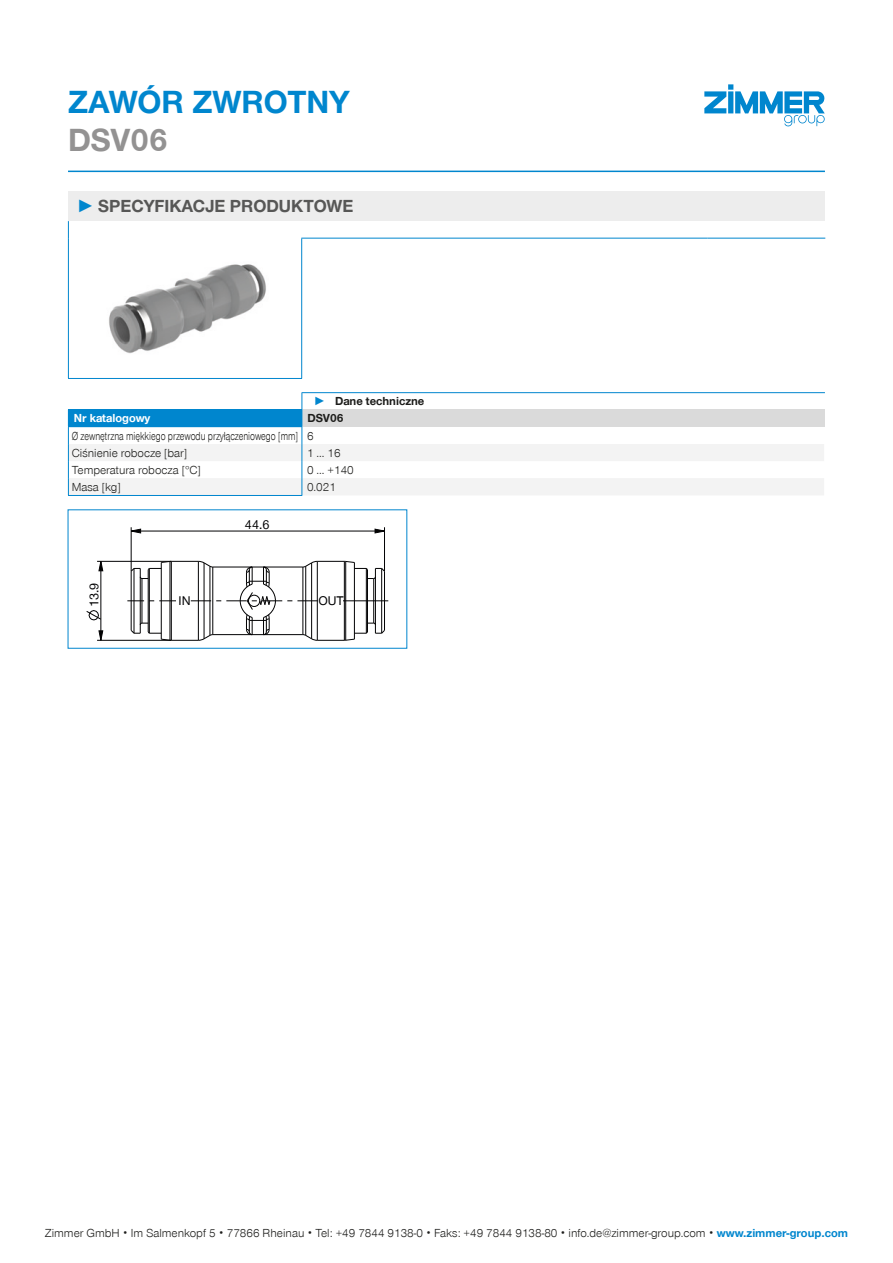
<style>
.page{position:relative;width:893px;height:1263px;background:#fff}
.page>*{position:absolute;margin:0;border:0;box-sizing:border-box;transform-origin:0 0}
.t1{font:700 33px "Zimmer Group Sans Global";color:#0086ce}
.t2{font:700 33px "Zimmer Group Sans Global";color:#939292}
.t3{font:700 18px "Zimmer Group Sans Global";color:#575756}
.t4{font:13.2px "Zimmer Group Sans Global";color:#020203}
.t5{font:13.05px "Zimmer Group Sans Global";color:#020203}
.t6{font:300 12px "Zimmer Group Sans Global";color:#1d1d1b}
.t7{font:300 12px/17px "Zimmer Group Sans Global";color:#1d1d1b;scale:.76 1}
.t8{font:700 12px "Zimmer Group Sans Global";color:#1d1d1b}
.t9{font:700 12px "Zimmer Group Sans Global";color:#fff}
.s1{font-family:"Zimmer Group Sans";color:#0086ce}
.s2{color:#0086ce}
.s3{font-weight:700;color:#0086ce}
</style>
<div class="page">
<svg style="left:704px;top:84px;width:121px;height:43px"></svg>
<hr style="left:68px;top:171px;width:757px;height:1px;background:#0086ce">
<svg style="left:67px;top:509px;width:341px;height:140px"></svg>
<div style="left:68px;top:191px;width:757px;height:30px;background:#ededed"></div>
<hr style="left:68px;top:238px;width:1px;height:140px;background:#0086ce">
<hr style="left:301px;top:238px;width:1px;height:140px;background:#0086ce">
<hr style="left:68px;top:378px;width:234px;height:1px;background:#0086ce">
<hr style="left:301px;top:238px;width:406px;height:1px;background:#0086ce">
<hr style="left:707px;top:238px;width:118px;height:1px;background:#0086ce">
<svg style="left:68px;top:221px;width:1px;height:17px"></svg>
<img style="left:109px;top:264px;width:157px;height:90px">
<hr style="left:68px;top:495px;width:234px;height:1px;background:#0086ce">
<hr style="left:302px;top:392px;width:523px;height:1px;background:#0086ce">
<svg style="left:68px;top:393px;width:756px;height:102px"></svg>
<h1 class="t1" style="left:68px;top:83px;width:283px">ZAWÓR ZWROTNY</h1>
<h1 class="t2" style="left:68px;top:120px;width:101px">DSV06</h1>
<h2 class="t3" style="left:77px;top:195px;width:278px"><span class="s1">►</span> SPECYFIKACJE PRODUKTOWE</h2>
<p class="t8" style="left:314px;top:394px;width:112px"><span class="s2">►</span> Dane techniczne</p>
<p class="t9" style="left:74px;top:411px;width:78px">Nr katalogowy</p>
<p class="t8" style="left:307px;top:411px;width:38px">DSV06</p>
<p class="t7" style="left:72px;top:427px;width:320px">Ø zewnętrzna miękkiego przewodu przyłączeniowego [mm] 6<br>Ciśnienie robocze [bar]</p>
<p class="t6" style="left:307px;top:445px;width:35px">1 ... 16</p>
<p class="t6" style="left:72px;top:462px;width:131px">Temperatura robocza [°C]</p>
<p class="t6" style="left:307px;top:462px;width:48px">0 ... +140</p>
<p class="t6" style="left:72px;top:479px;width:50px">Masa [kg]</p>
<p class="t6" style="left:307px;top:479px;width:30px">0.021</p>
<p class="t4" style="left:86px;top:607px;width:26px;rotate:-90deg">13.9</p>
<p class="t4" style="left:245px;top:516px;width:26px">44.6</p>
<p class="t5" style="left:179px;top:593px;width:14px">IN</p>
<p class="t5" style="left:318px;top:592px;width:27px">OUT</p>
<p class="t6" style="left:45px;top:1226px;width:805px">Zimmer GmbH ۰ Im Salmenkopf 5 ۰ 77866 Rheinau ۰ Tel: +49 7844 9138-0 ۰ Faks: +49 7844 9138-80 ۰ info.de@zimmer-group.com ۰ <span class="s3">www.zimmer-group.com</span></p>
</div>
